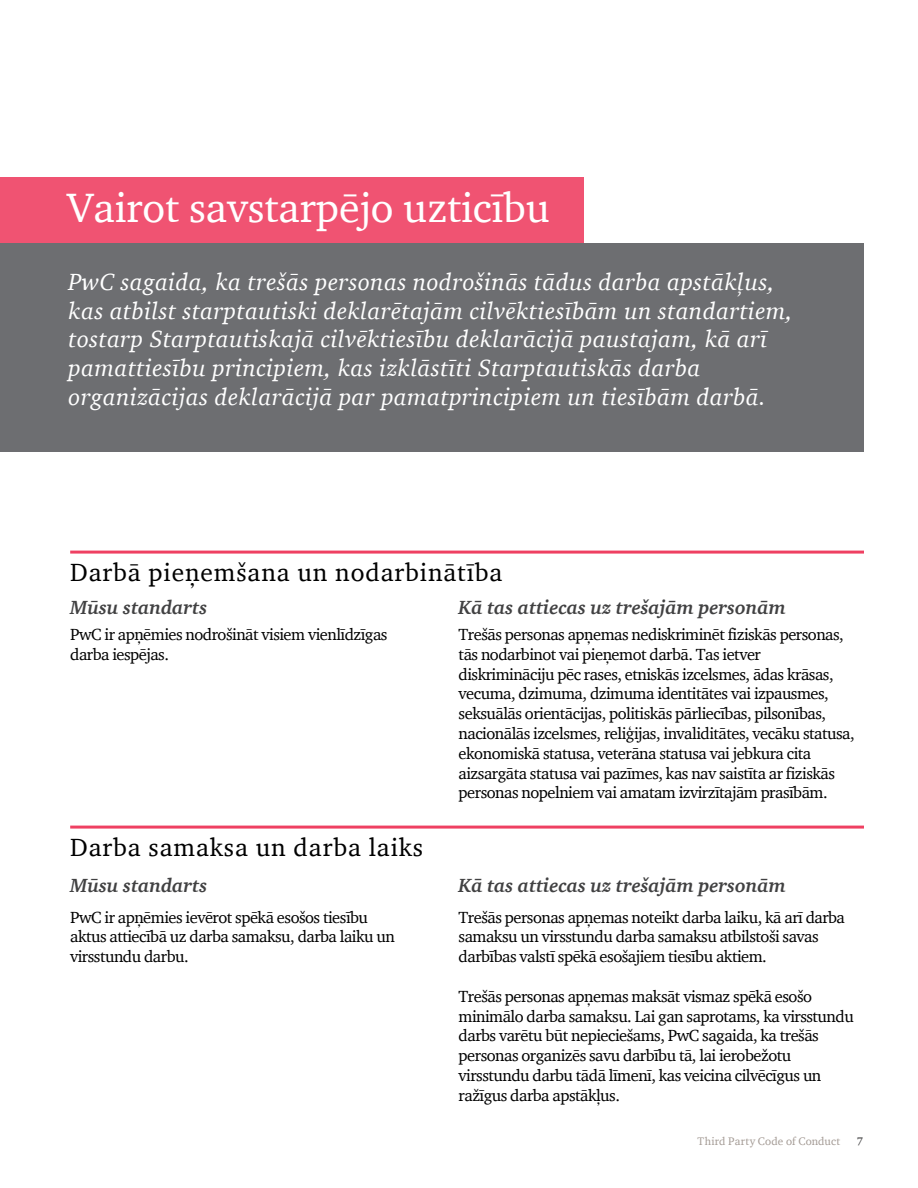
<style>
.page{position:relative;width:918px;height:1188px;background:#fff}
.page>*{position:absolute;margin:0;border:0;box-sizing:border-box;transform-origin:0 0}
.t1{font:42px "Charter B";color:#fff}
.t2{font:25.5px "Charter B";letter-spacing:.035em;color:#000}
.t3{font:italic 24px/28.8px "Charter B";letter-spacing:.02em;color:#fff}
.t4{font:italic 700 19.5px "Charter B";color:#414142}
.t5{font:16.5px/19.8px "Charter B";letter-spacing:-.03em;color:#000}
.t6{font:11.25px "Charter B";letter-spacing:.015em;color:#a49b95}
.t7{font:11.25px "Charter B";color:#414142}
</style>
<div class="page">
<div style="left:0;top:177px;width:583px;height:66px;background:#f05372"></div>
<hr style="left:70px;top:551px;width:794px;height:3px;background:#ef4062">
<hr style="left:70px;top:826px;width:794px;height:3px;background:#ef4062">
<div style="left:0;top:243px;width:864px;height:208px;background:#6d6e71"></div>
<h1 class="t1" style="left:68px;top:181px;width:484px">Vairot savstarpçjo uzticîbu</h1>
<p class="t3" style="left:69px;top:267px;width:726px">PwC sagaida, ka treðâs personas nodroðinâs tâdus darba apstâkïus, kas atbilst starptautiski deklarçtajâm cilvçktiesîbâm un standartiem, tostarp Starptautiskajâ cilvçktiesîbu deklarâcijâ paustajam, kâ arî pamattiesîbu principiem, kas izklâstîti Starptautiskâs darba organizâcijas deklarâcijâ par pamatprincipiem un tiesîbâm darbâ.</p>
<h2 class="t2" style="left:70px;top:556px;width:434px">Darbâ pieòemðana un nodarbinâtîba</h2>
<p class="t4" style="left:70px;top:595px;width:139px">Mûsu standarts</p>
<p class="t4" style="left:459px;top:595px;width:329px">Kâ tas attiecas uz treðajâm personâm</p>
<p class="t5" style="left:70px;top:625px;width:319px">PwC ir apòçmies nodroðinât visiem vienlîdzîgas darba iespçjas.</p>
<p class="t5" style="left:459px;top:625px;width:398px">Treðâs personas apòemas nediskriminçt fiziskâs personas, tâs nodarbinot vai pieòemot darbâ. Tas ietver diskriminâciju pçc rases, etniskâs izcelsmes, âdas krâsas, vecuma, dzimuma, dzimuma identitâtes vai izpausmes, seksuâlâs orientâcijas, politiskâs pârliecîbas, pilsonîbas, nacionâlâs izcelsmes, reliìijas, invaliditâtes, vecâku statusa, ekonomiskâ statusa, veterâna statusa vai jebkura cita aizsargâta statusa vai pazîmes, kas nav saistîta ar fiziskâs personas nopelniem vai amatam izvirzîtajâm prasîbâm.</p>
<h2 class="t2" style="left:70px;top:831px;width:354px">Darba samaksa un darba laiks</h2>
<p class="t4" style="left:70px;top:873px;width:139px">Mûsu standarts</p>
<p class="t4" style="left:459px;top:873px;width:329px">Kâ tas attiecas uz treðajâm personâm</p>
<p class="t5" style="left:70px;top:907px;width:326px">PwC ir apòçmies ievçrot spçkâ esoðos tiesîbu aktus attiecîbâ uz darba samaksu, darba laiku un virsstundu darbu.</p>
<p class="t5" style="left:459px;top:907px;width:388px">Treðâs personas apòemas noteikt darba laiku, kâ arî darba samaksu un virsstundu darba samaksu atbilstoði savas darbîbas valstî spçkâ esoðajiem tiesîbu aktiem.</p>
<p class="t5" style="left:459px;top:986px;width:397px">Treðâs personas apòemas maksât vismaz spçkâ esoðo minimâlo darba samaksu. Lai gan saprotams, ka virsstundu darbs varçtu bût nepiecieðams, PwC sagaida, ka treðâs personas organizçs savu darbîbu tâ, lai ierobeþotu virsstundu darbu tâdâ lîmenî, kas veicina cilvçcîgus un raþîgus darba apstâkïus.</p>
<p class="t6" style="left:698px;top:1134px;width:144px">Third Party Code of Conduct</p>
<p class="t7" style="left:857px;top:1134px;width:8px">7</p>
</div>
